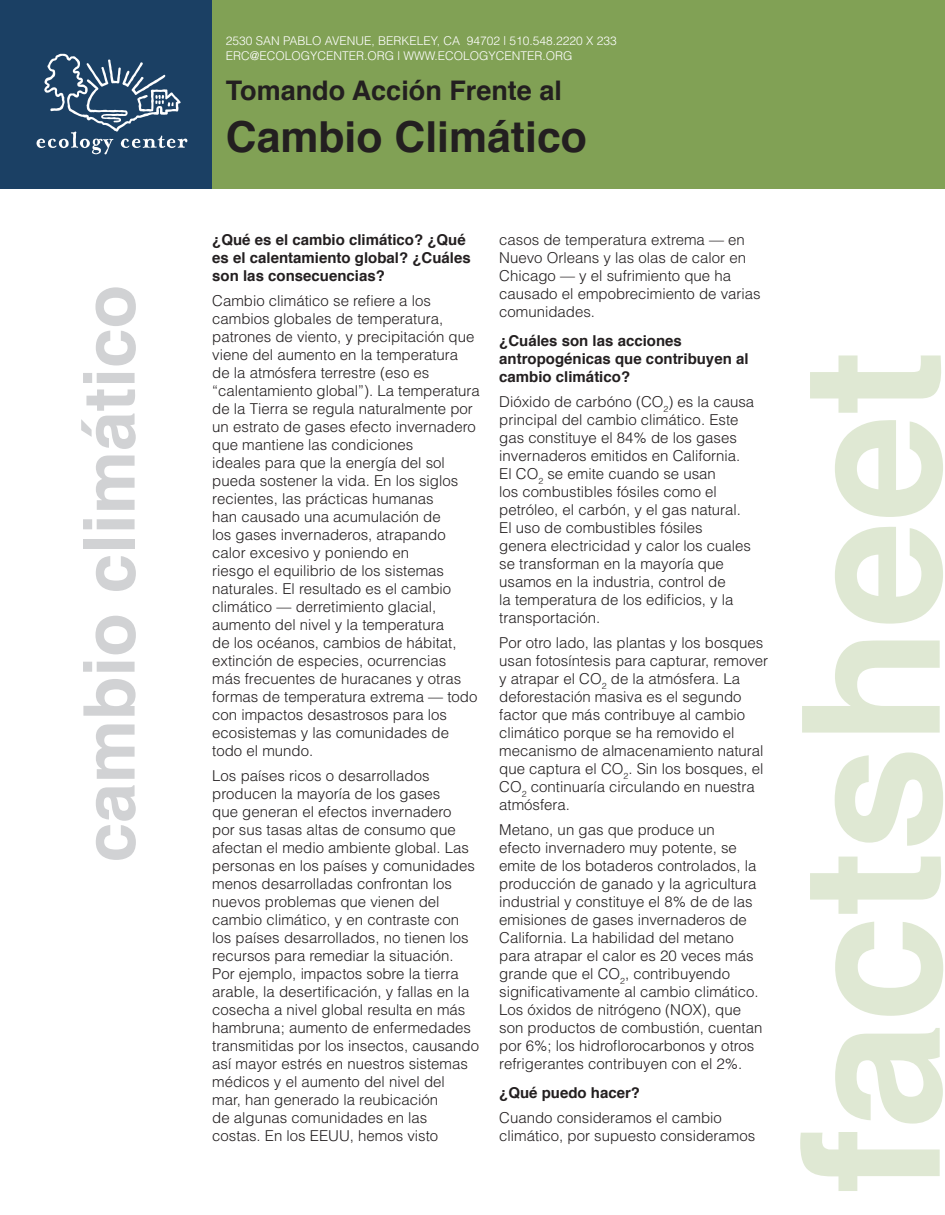
<style>
.page{position:relative;width:945px;height:1215px;background:#fff}
.page>*{position:absolute;margin:0;border:0;box-sizing:border-box;transform-origin:0 0}
.t1{font:700 191.85px "Helvetica";color:#dfe8d3}
.t2{font:700 71.1px "Helvetica";color:#d1d2d4}
.t3{font:700 42.75px "Helvetica";color:#231f20}
.t4{font:700 27px "Helvetica";color:#231f20}
.t5{font:300 15px/18px "Helvetica";color:#231f20}
.t6{font:700 15px/18px "Helvetica";color:#231f20}
.t7{font:300 12px "Helvetica";color:#fff}
</style>
<div class="page">
<div style="left:169px;top:0;width:776px;height:189px;background:#81a155"></div>
<div style="left:0;top:0;width:212px;height:189px;background:#1b4064"></div>
<img style="left:36px;top:53px;width:152px;height:102px">
<h2 class="t2" style="left:61px;top:862px;width:579px;rotate:-90deg">cambio climático</h2>
<p class="t7" style="left:226px;top:34px;width:123px">2530 San Pablo Avenue</p>
<p class="t7" style="left:371px;top:34px;width:247px">, Be rkeley, CA 94702 | 510.548.2220 x 233</p>
<p class="t7" style="left:226px;top:48px;width:43px">erc@ecolo</p>
<p class="t7" style="left:301px;top:48px;width:26px">gycente</p>
<p class="t7" style="left:356px;top:48px;width:91px">r.org | www.ecolo</p>
<p class="t7" style="left:479px;top:48px;width:26px">gycente</p>
<p class="t7" style="left:535px;top:48px;width:40px">r.org</p>
<h3 class="t4" style="left:226px;top:73px;width:338px">Tomando Acción Frente al</h3>
<h3 class="t3" style="left:226px;top:108px;width:363px">Cambio Climático</h3>
<p class="t6" style="left:212px;top:231px;width:260px">¿Qué es el cambio climático? ¿Qué es el calentamiento global? ¿Cuáles son las consecuencias?</p>
<p class="t5" style="left:212px;top:291px;width:269px">Cambio climático se refiere a los cambios globales de temperatura, patrones de viento, y precipitación que viene del aumento en la temperatura<br>de la atmósfera terrestre (eso es “calentamiento global”). La temperatura de la Tierra se regula naturalmente por un estrato de gases efecto invernadero que mantiene las condiciones<br>ideales para que la energía del sol pueda sostener la vida. En los siglos recientes, las prácticas humanas<br>han causado una acumulación de<br>los gases invernaderos, atrapando calor excesivo y poniendo en<br>riesgo el equilibrio de los sistemas naturales. El resultado es el cambio climático — derretimiento glacial, aumento del nivel y la temperatura<br>de los océanos, cambios de hábitat, extinción de especies, ocurrencias<br>más frecuentes de huracanes y otras formas de temperatura extrema — todo con impactos desastrosos para los ecosistemas y las comunidades de todo el mundo.</p>
<p class="t5" style="left:212px;top:766px;width:268px">Los países ricos o desarrollados producen la mayoría de los gases<br>que generan el efectos invernadero<br>por sus tasas altas de consumo que afectan el medio ambiente global. Las personas en los países y comunidades menos desarrolladas confrontan los nuevos problemas que vienen del cambio climático, y en contraste con los países desarrollados, no tienen los recursos para remediar la situación.<br>Por ejemplo, impactos sobre la tierra arable, la desertificación, y fallas en la cosecha a nivel global resulta en más hambruna; aumento de enfermedades transmitidas por los insectos, causando así mayor estrés en nuestros sistemas médicos y el aumento del nivel del<br>mar, han generado la reubicación<br>de algunas comunidades en las costas. En los EEUU, hemos visto</p>
<p class="t5" style="left:499px;top:230px;width:263px">casos de temperatura extrema — en<br>Nuevo Orleans y las olas de calor en<br>Chicago — y el sufrimiento que ha causado el empobrecimiento de varias comunidades.</p>
<p class="t6" style="left:499px;top:332px;width:251px">¿Cuáles son las acciones antropogénicas que contribuyen al cambio climático?</p>
<p class="t5" style="left:499px;top:392px;width:256px">Dióxido de carbóno (CO<sub>2</sub>) es la causa principal del cambio climático. Este gas constituye el 84% de los gases invernaderos emitidos en California.<br>El CO<sub>2</sub> se emite cuando se usan<br>los combustibles fósiles como el petróleo, el carbón, y el gas natural.<br>El uso de combustibles fósiles<br>genera electricidad y calor los cuales se transforman en la mayoría que usamos en la industria, control de<br>la temperatura de los edificios, y la transportación.</p>
<p class="t5" style="left:499px;top:633px;width:270px">Por otro lado, las plantas y los bosques usan fotosíntesis para capturar, remover y atrapar el CO<sub>2</sub> de la atmósfera. La deforestación masiva es el segundo factor que más contribuye al cambio climático porque se ha removido el mecanismo de almacenamiento natural que captura el CO<sub>2</sub>. Sin los bosques, el CO<sub>2</sub> continuaría circulando en nuestra atmósfera.</p>
<p class="t5" style="left:499px;top:821px;width:265px">Metano, un gas que produce un<br>efecto invernadero muy potente, se emite de los botaderos controlados, la producción de ganado y la agricultura industrial y constituye el 8% de de las emisiones de gases invernaderos de California. La habilidad del metano para atrapar el calor es 20 veces más grande que el CO<sub>2</sub>, contribuyendo significativamente al cambio climático.<br>Los óxidos de nitrógeno (NOX), que son productos de combustión, cuentan por 6%; los hidroflorocarbonos y otros refrigerantes contribuyen con el 2%.</p>
<p class="t6" style="left:499px;top:1085px;width:142px">¿Qué puedo hacer?</p>
<p class="t5" style="left:499px;top:1109px;width:257px">Cuando consideramos el cambio climático, por supuesto consideramos</p>
<h1 class="t1" style="left:741px;top:1193px;width:844px;rotate:-90deg">factsheet</h1>
</div>
